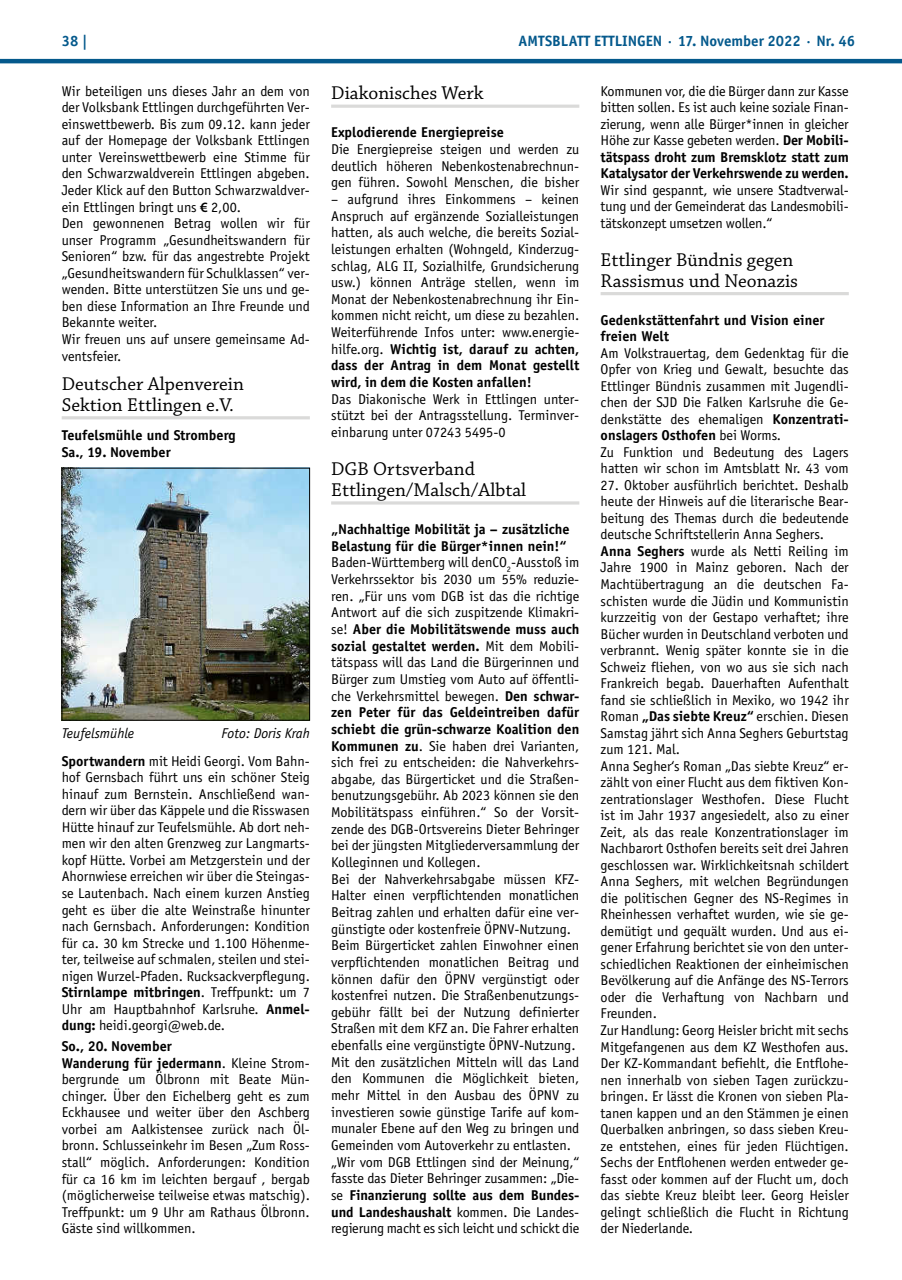
<style>
.page{position:relative;width:902px;height:1280px;background:#fff}
.page>*{position:absolute;margin:0;border:0;box-sizing:border-box;transform-origin:0 0}
.t1{font:19.5px/21px "Chaparral Pro";color:#000}
.t2{font:700 15px "Officina Sans";color:#04598c}
.t3{font:14.25px/16.5px "Officina Sans";color:#000;text-align:justify}
.t4{font:700 14.25px/16.5px "Officina Sans";color:#000}
.t5{font:italic 14.25px "Officina Sans";color:#000}
.s1{font-family:"Myriad Pro";font-weight:600}
.s2{font-weight:700}
.s3{font-style:italic}
</style>
<div class="page">
<hr style="left:0;top:59px;width:901px;height:4px;background:#04598c">
<hr style="left:62px;top:416px;width:248px;height:3px;background:#dadad9">
<img style="left:64px;top:470px;width:244px;height:248px">
<div style="left:62px;top:468px;width:248px;height:252px;border:1px solid #000"></div>
<hr style="left:331px;top:105px;width:248px;height:3px;background:#dadad9">
<hr style="left:331px;top:501px;width:248px;height:4px;background:#e3e3e2">
<hr style="left:600px;top:292px;width:248px;height:3px;background:#dadad9">
<p class="t2" style="left:62px;top:32px;width:28px">38 |</p>
<p class="t2" style="left:518px;top:32px;width:338px">AMTSBLATT ETTLINGEN · 17. November 2022 · Nr. 46</p>
<p class="t3" style="left:62px;top:83px;width:250px;text-align:left">Wir beteiligen uns dieses Jahr an dem von der Volksbank Ettlingen durchgeführten Ver&shy;einswettbewerb. Bis zum 09.12. kann jeder auf der Homepage der Volksbank Ettlingen unter Vereinswettbewerb eine Stimme für den Schwarzwaldverein Ettlingen abgeben.<br>Jeder Klick auf den Button Schwarzwaldver&shy;ein Ettlingen bringt uns <span class="s1">€</span> 2,00.<br>Den gewonnenen Betrag wollen wir für unser Programm „Gesundheitswandern für Senioren“ bzw. für das angestrebte Projekt „Gesundheitswandern für Schulklassen“ ver&shy;wenden. Bitte unterstützen Sie uns und ge&shy;ben diese Information an Ihre Freunde und Bekannte weiter.<br>Wir freuen uns auf unsere gemeinsame Ad&shy;ventsfeier.</p>
<h1 class="t1" style="left:62px;top:374px;width:184px">Deutscher Alpenverein<br>Sektion Ettlingen e.V.</h1>
<p class="t4" style="left:62px;top:427px;width:175px">Teufelsmühle und Stromberg<br>Sa., 19. November</p>
<p class="t3" style="left:600px;top:83px;width:250px">Kommunen vor, die die Bürger dann zur Kasse bitten sollen. Es ist auch keine soziale Finan&shy;zierung, wenn alle Bürger*innen in gleicher Höhe zur Kasse gebeten werden. <span class="s2">Der Mobili&shy;tätspass droht zum Bremsklotz statt zum Katalysator der Verkehrswende zu werden.</span></p>
<p class="t3" style="left:600px;top:182px;width:250px">Wir sind gespannt, wie unsere Stadtverwal&shy;tung und der Gemeinderat das Landesmobili&shy;tätskonzept umsetzen wollen.“</p>
<h1 class="t1" style="left:600px;top:250px;width:199px">Ettlinger Bündnis gegen<br>Rassismus und Neonazis</h1>
<p class="t4" style="left:600px;top:311px;width:225px">Gedenkstättenfahrt und Vision einer freien Welt</p>
<p class="t3" style="left:600px;top:345px;width:250px;text-align:left">Am Volkstrauertag, dem Gedenktag für die Opfer von Krieg und Gewalt, besuchte das Ettlinger Bündnis zusammen mit Jugendli&shy;chen der SJD Die Falken Karlsruhe die Ge&shy;denkstätte des ehemaligen <span class="s2">Konzentrati&shy;onslagers Osthofen</span> bei Worms.<br>Zu Funktion und Bedeutung des Lagers hatten wir schon im Amtsblatt Nr. 43 vom</p>
<p class="t3" style="left:600px;top:477px;width:250px;text-align:left">27. Oktober ausführlich berichtet. Deshalb heute der Hinweis auf die literarische Bear&shy;beitung des Themas durch die bedeutende deutsche Schriftstellerin Anna Seghers.<br><span class="s2">Anna Seghers</span> wurde als Netti Reiling im Jahre 1900 in Mainz geboren. Nach der Machtübertragung an die deutschen Fa&shy;schisten wurde die Jüdin und Kommunistin kurzzeitig von der Gestapo verhaftet; ihre Bücher wurden in Deutschland verboten und verbrannt. Wenig später konnte sie in die Schweiz fliehen, von wo aus sie sich nach Frankreich begab. Dauerhaften Aufenthalt fand sie schließlich in Mexiko, wo 1942 ihr Roman <span class="s2">„Das siebte Kreuz“</span> erschien. Diesen Samstag jährt sich Anna Seghers Geburtstag zum 121. Mal.<br>Anna Segher‘s Roman „Das siebte Kreuz“ er&shy;zählt von einer Flucht aus dem fiktiven Kon&shy;zentrationslager Westhofen. Diese Flucht ist im Jahr 1937 angesiedelt, also zu einer Zeit, als das reale Konzentrationslager im Nachbarort Osthofen bereits seit drei Jahren geschlossen war. Wirklichkeitsnah schildert Anna Seghers, mit welchen Begründungen die politischen Gegner des NS-Regimes in Rheinhessen verhaftet wurden, wie sie ge&shy;demütigt und gequält wurden. Und aus ei&shy;gener Erfahrung berichtet sie von den unter&shy;schiedlichen Reaktionen der einheimischen Bevölkerung auf die Anfänge des NS-Terrors oder die Verhaftung von Nachbarn und Freunden.<br>Zur Handlung: Georg Heisler bricht mit sechs Mitgefangenen aus dem KZ Westhofen aus.<br>Der KZ-Kommandant befiehlt, die Entflohe&shy;nen innerhalb von sieben Tagen zurückzu&shy;bringen. Er lässt die Kronen von sieben Pla&shy;tanen kappen und an den Stämmen je einen Querbalken anbringen, so dass sieben Kreu&shy;ze entstehen, eines für jeden Flüchtigen.<br>Sechs der Entflohenen werden entweder ge&shy;fasst oder kommen auf der Flucht um, doch das siebte Kreuz bleibt leer. Georg Heisler gelingt schließlich die Flucht in Richtung der Niederlande.</p>
<h1 class="t1" style="left:331px;top:84px;width:154px">Diakonisches Werk</h1>
<p class="t4" style="left:331px;top:124px;width:174px">Explodierende Energiepreise</p>
<p class="t3" style="left:331px;top:141px;width:250px">Die Energiepreise steigen und werden zu deutlich höheren Nebenkostenabrechnun&shy;gen führen. Sowohl Menschen, die bisher</p>
<p class="t3" style="left:331px;top:191px;width:250px">– aufgrund ihres Einkommens – keinen Anspruch auf ergänzende Sozialleistungen hatten, als auch welche, die bereits Sozial&shy;leistungen erhalten (Wohngeld, Kinderzug&shy;schlag, ALG II, Sozialhilfe, Grundsicherung usw.) können Anträge stellen, wenn im Monat der Nebenkostenabrechnung ihr Ein&shy;kommen nicht reicht, um diese zu bezahlen.<br>Weiterführende Infos unter: www.energie&shy;hilfe.org. <span class="s2">Wichtig ist, darauf zu achten, dass der Antrag in dem Monat gestellt wird, in dem die Kosten anfallen!</span></p>
<p class="t3" style="left:331px;top:391px;width:250px">Das Diakonische Werk in Ettlingen unter&shy;stützt bei der Antragsstellung. Terminver&shy;einbarung unter 07243 5495-0</p>
<h1 class="t1" style="left:331px;top:459px;width:196px">DGB Ortsverband<br>Ettlingen/Malsch/Albtal</h1>
<p class="t3" style="left:331px;top:521px;width:250px;text-align:left"><span class="s2">„Nachhaltige Mobilität ja – zusätzliche Belastung für die Bürger*innen nein!“ </span>Baden-Württemberg will denCO<sub>2</sub>-Ausstoß im Verkehrssektor bis 2030 um 55% reduzie&shy;ren. „Für uns vom DGB ist das die richtige Antwort auf die sich zuspitzende Klimakri&shy;se! <span class="s2">Aber die Mobilitätswende muss auch sozial gestaltet werden.</span> Mit dem Mobili&shy;tätspass will das Land die Bürgerinnen und Bürger zum Umstieg vom Auto auf öffentli&shy;che Verkehrsmittel bewegen. <span class="s2">Den schwar&shy;zen Peter für das Geldeintreiben dafür schiebt die grün-schwarze Koalition den Kommunen zu</span>. Sie haben drei Varianten, sich frei zu entscheiden: die Nahverkehrs&shy;abgabe, das Bürgerticket und die Straßen&shy;benutzungsgebühr. Ab 2023 können sie den Mobilitätspass einführen.“ So der Vorsit&shy;zende des DGB-Ortsvereins Dieter Behringer bei der jüngsten Mitgliederversammlung der Kolleginnen und Kollegen.<br>Bei der Nahverkehrsabgabe müssen KFZ-Halter einen verpflichtenden monatlichen Beitrag zahlen und erhalten dafür eine ver&shy;günstigte oder kostenfreie ÖPNV-Nutzung.<br>Beim Bürgerticket zahlen Einwohner einen verpflichtenden monatlichen Beitrag und können dafür den ÖPNV vergünstigt oder kostenfrei nutzen. Die Straßenbenutzungs&shy;gebühr fällt bei der Nutzung definierter Straßen mit dem KFZ an. Die Fahrer erhalten ebenfalls eine vergünstigte ÖPNV-Nutzung.<br>Mit den zusätzlichen Mitteln will das Land den Kommunen die Möglichkeit bieten, mehr Mittel in den Ausbau des ÖPNV zu investieren sowie günstige Tarife auf kom&shy;munaler Ebene auf den Weg zu bringen und Gemeinden vom Autoverkehr zu entlasten. „Wir vom DGB Ettlingen sind der Meinung,“ fasste das Dieter Behringer zusammen: „Die&shy;se <span class="s2">Finanzierung sollte aus dem Bundes&shy;und Landeshaushalt</span> kommen. Die Landes&shy;regierung macht es sich leicht und schickt die</p>
<p class="t3" style="left:62px;top:720px;width:250px;line-height:27.2px;text-align:right"><span class="s3">Foto: Doris Krah<br></span><span class="s2">Sportwandern</span> mit Heidi Georgi. Vom Bahn-</p>
<p class="t3" style="left:62px;top:769px;width:250px">hof Gernsbach führt uns ein schöner Steig hinauf zum Bernstein. Anschließend wan&shy;dern wir über das Käppele und die Risswasen Hütte hinauf zur Teufelsmühle. Ab dort neh&shy;men wir den alten Grenzweg zur Langmarts&shy;kopf Hütte. Vorbei am Metzgerstein und der Ahornwiese erreichen wir über die Steingas&shy;se Lautenbach. Nach einem kurzen Anstieg geht es über die alte Weinstraße hinunter nach Gernsbach. Anforderungen: Kondition für ca. 30 km Strecke und 1.100 Höhenme&shy;ter, teilweise auf schmalen, steilen und stei&shy;nigen Wurzel-Pfaden. Rucksackverpflegung.<br><span class="s2">Stirnlampe mitbringen</span>. Treffpunkt: um 7<br>Uhr am Hauptbahnhof Karlsruhe. <span class="s2">Anmel&shy;dung:</span> heidi.georgi@web.de.</p>
<p class="t3" style="left:62px;top:1038px;width:250px;text-align:left"><span class="s2">So., 20. November<br>Wanderung für jedermann</span>. Kleine Strom&shy;bergrunde um Ölbronn mit Beate Mün&shy;chinger. Über den Eichelberg geht es zum Eckhausee und weiter über den Aschberg vorbei am Aalkistensee zurück nach Öl&shy;bronn. Schlusseinkehr im Besen „Zum Ross&shy;stall“ möglich. Anforderungen: Kondition für ca 16 km im leichten bergauf , bergab (möglicherweise teilweise etwas matschig).<br>Treffpunkt: um 9 Uhr am Rathaus Ölbronn.<br>Gäste sind willkommen.</p>
<p class="t5" style="left:62px;top:725px;width:74px">Teufelsmühle</p>
</div>
